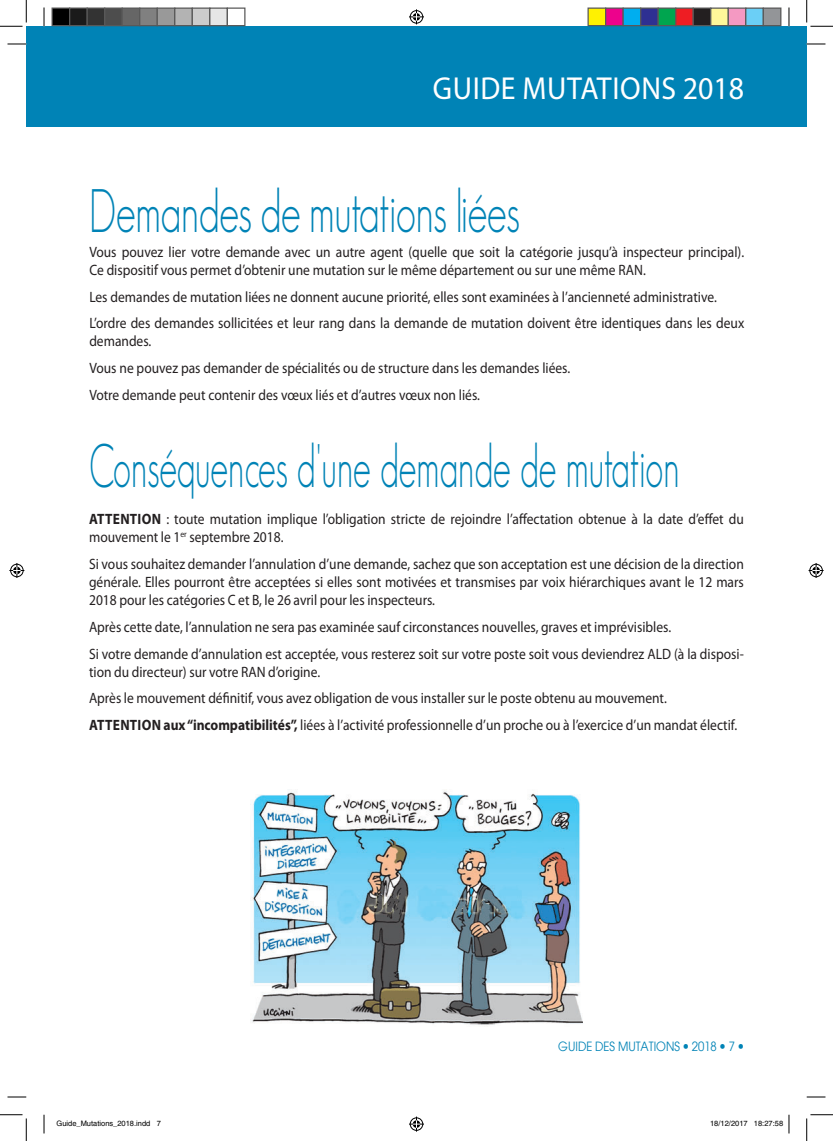
<style>
.page{position:relative;width:833px;height:1141px;background:#fff}
.page>*{position:absolute;margin:0;border:0;box-sizing:border-box;transform-origin:0 0}
.t1{font:300 60px "Geosans";color:#0083b6;scale:.6 1}
.t2{font:300 60px "Geosans";color:#0083b6;scale:.67 1}
.t3{font:31.88px "Myriad Pro";letter-spacing:.02em;color:#fff;scale:.94 1}
.t4{font:15px/26.9px "Myriad Pro";color:#231f20;scale:.9 1}
.t5{font:12.5px "Avant Garde";color:#0083b6;scale:.9 1}
.t6{font:7.5px "Helvetica";color:#000}
.s1{font-weight:700}
</style>
<div class="page">
<div style="left:26px;top:44px;width:780px;height:83px;background:#0083b6"></div>
<div style="left:26px;top:26px;width:780px;height:59px;background:#0083b6"></div>
<img style="left:250px;top:790px;width:332px;height:235px">
<svg style="left:8px;top:43px;width:18px;height:2px"></svg>
<svg style="left:806px;top:43px;width:19px;height:2px"></svg>
<svg style="left:8px;top:1096px;width:18px;height:1px"></svg>
<svg style="left:806px;top:1096px;width:19px;height:1px"></svg>
<svg style="left:43px;top:8px;width:2px;height:18px"></svg>
<svg style="left:43px;top:1114px;width:2px;height:19px"></svg>
<svg style="left:788px;top:8px;width:1px;height:18px"></svg>
<svg style="left:0;top:0;width:27px;height:27px"></svg>
<svg style="left:0;top:1114px;width:27px;height:26px"></svg>
<svg style="left:806px;top:0;width:26px;height:27px"></svg>
<svg style="left:806px;top:1114px;width:26px;height:26px"></svg>
<svg style="left:409px;top:9px;width:15px;height:15px"></svg>
<svg style="left:409px;top:1116px;width:15px;height:15px"></svg>
<svg style="left:9px;top:563px;width:15px;height:15px"></svg>
<svg style="left:808px;top:563px;width:15px;height:15px"></svg>
<div style="left:52px;top:8px;width:18px;height:18px;background:#000"></div>
<div style="left:51px;top:7px;width:19px;height:19px;border:1px solid #595959"></div>
<div style="left:70px;top:8px;width:17px;height:18px;background:#1a1a1a"></div>
<div style="left:69px;top:7px;width:19px;height:19px;border:1px solid #595959"></div>
<div style="left:87px;top:8px;width:18px;height:18px;background:#333"></div>
<div style="left:86px;top:7px;width:19px;height:19px;border:1px solid #595959"></div>
<div style="left:105px;top:8px;width:17px;height:18px;background:#4d4d4d"></div>
<div style="left:104px;top:7px;width:19px;height:19px;border:1px solid #595959"></div>
<div style="left:122px;top:8px;width:18px;height:18px;background:#666"></div>
<div style="left:121px;top:7px;width:19px;height:19px;border:1px solid #595959"></div>
<div style="left:140px;top:8px;width:17px;height:18px;background:#808080"></div>
<div style="left:139px;top:7px;width:19px;height:19px;border:1px solid #595959"></div>
<div style="left:157px;top:8px;width:18px;height:18px;background:#999"></div>
<div style="left:156px;top:7px;width:19px;height:19px;border:1px solid #595959"></div>
<div style="left:175px;top:8px;width:17px;height:18px;background:#b3b3b3"></div>
<div style="left:174px;top:7px;width:19px;height:19px;border:1px solid #595959"></div>
<div style="left:192px;top:8px;width:18px;height:18px;background:#ccc"></div>
<div style="left:191px;top:7px;width:19px;height:19px;border:1px solid #595959"></div>
<div style="left:210px;top:8px;width:17px;height:18px;background:#e6e6e6"></div>
<div style="left:209px;top:7px;width:19px;height:19px;border:1px solid #595959"></div>
<div style="left:226px;top:7px;width:19px;height:19px;border:1px solid #595959"></div>
<div style="left:587px;top:8px;width:18px;height:18px;background:#fff101"></div>
<div style="left:587px;top:7px;width:19px;height:19px;border:1px solid #595959"></div>
<div style="left:605px;top:8px;width:17px;height:18px;background:#ed028c"></div>
<div style="left:604px;top:7px;width:19px;height:19px;border:1px solid #595959"></div>
<div style="left:622px;top:8px;width:18px;height:18px;background:#00aeef"></div>
<div style="left:622px;top:7px;width:19px;height:19px;border:1px solid #595959"></div>
<div style="left:640px;top:8px;width:17px;height:18px;background:#2e3092"></div>
<div style="left:639px;top:7px;width:19px;height:19px;border:1px solid #595959"></div>
<div style="left:657px;top:8px;width:18px;height:18px;background:#00a54f"></div>
<div style="left:657px;top:7px;width:19px;height:19px;border:1px solid #595959"></div>
<div style="left:675px;top:8px;width:17px;height:18px;background:#ee1d23"></div>
<div style="left:674px;top:7px;width:19px;height:19px;border:1px solid #595959"></div>
<div style="left:692px;top:8px;width:18px;height:18px;background:#231f20"></div>
<div style="left:692px;top:7px;width:19px;height:19px;border:1px solid #595959"></div>
<div style="left:710px;top:8px;width:17px;height:18px;background:#fff79a"></div>
<div style="left:709px;top:7px;width:19px;height:19px;border:1px solid #595959"></div>
<div style="left:727px;top:8px;width:18px;height:18px;background:#f499c2"></div>
<div style="left:727px;top:7px;width:19px;height:19px;border:1px solid #595959"></div>
<div style="left:745px;top:8px;width:17px;height:18px;background:#6bcff6"></div>
<div style="left:744px;top:7px;width:19px;height:19px;border:1px solid #595959"></div>
<div style="left:762px;top:8px;width:18px;height:18px;background:#939598"></div>
<div style="left:762px;top:7px;width:19px;height:19px;border:1px solid #595959"></div>
<svg style="left:788px;top:1114px;width:1px;height:19px"></svg>
<h2 class="t3" style="left:432px;top:68px;width:332px">Guide mutations 2018</h2>
<h1 class="t2" style="left:89px;top:177px;width:643px">Demandes de mutations liées</h1>
<p class="t4" style="left:89px;top:242px;width:728px;line-height:18px">Vous pouvez lier votre demande avec un autre agent (quelle que soit la catégorie jusqu’à inspecteur principal).<br>Ce dispositif vous permet d’obtenir une mutation sur le même département ou sur une même RAN.</p>
<p class="t4" style="left:89px;top:283px;width:728px">Les demandes de mutation liées ne donnent aucune priorité, elles sont examinées à l’ancienneté administrative.<br>L’ordre des demandes sollicitées et leur rang dans la demande de mutation doivent être identiques dans les deux</p>
<p class="t4" style="left:89px;top:328px;width:535px">demandes.<br>Vous ne pouvez pas demander de spécialités ou de structure dans les demandes liées.<br>Votre demande peut contenir des vœux liés et d’autres vœux non liés.</p>
<h1 class="t1" style="left:89px;top:433px;width:985px">Conséquences d'une demande de mutation</h1>
<p class="t4" style="left:89px;top:509px;width:728px;line-height:18px"><span class="s1">Attention</span> : toute mutation implique l’obligation stricte de rejoindre l’affectation obtenue à la date d’effet du mouvement le 1<sup>er</sup> septembre 2018.</p>
<p class="t4" style="left:89px;top:554px;width:728px;line-height:18px;text-align:justify">Si vous souhaitez demander l’annulation d’une demande, sachez que son acceptation est une décision de la direction générale. Elles pourront être acceptées si elles sont motivées et transmises par voix hiérarchiques avant le 12 mars 2018 pour les catégories C et B, le 26 avril pour les inspecteurs.</p>
<p class="t4" style="left:89px;top:613px;width:728px">Après cette date, l’annulation ne sera pas examinée sauf circonstances nouvelles, graves et imprévisibles.<br>Si votre demande d’annulation est acceptée, vous resterez soit sur votre poste soit vous deviendrez ALD (à la disposi-</p>
<p class="t4" style="left:89px;top:657px;width:179px">tion du directeur) sur votre RAN</p>
<p class="t4" style="left:89px;top:657px;width:721px;text-indent:179px">d’origine.<br>Après le mouvement définitif, vous avez obligation de vous installer sur le poste obtenu au mouvement.<br><span class="s1">Attention aux “incompatibilités”,</span> liées à l’activité professionnelle d’un proche ou à l’exercice d’un mandat électif.</p>
<p class="t5" style="left:558px;top:1038px;width:198px">GUIDE DES MUTATIONS 2018 7</p>
<p class="t6" style="left:56px;top:1118px;width:106px">Guide_Mutations_2018.indd 7</p>
<p class="t6" style="left:709px;top:1118px;width:74px">18/12/2017 18:27:58</p>
</div>
